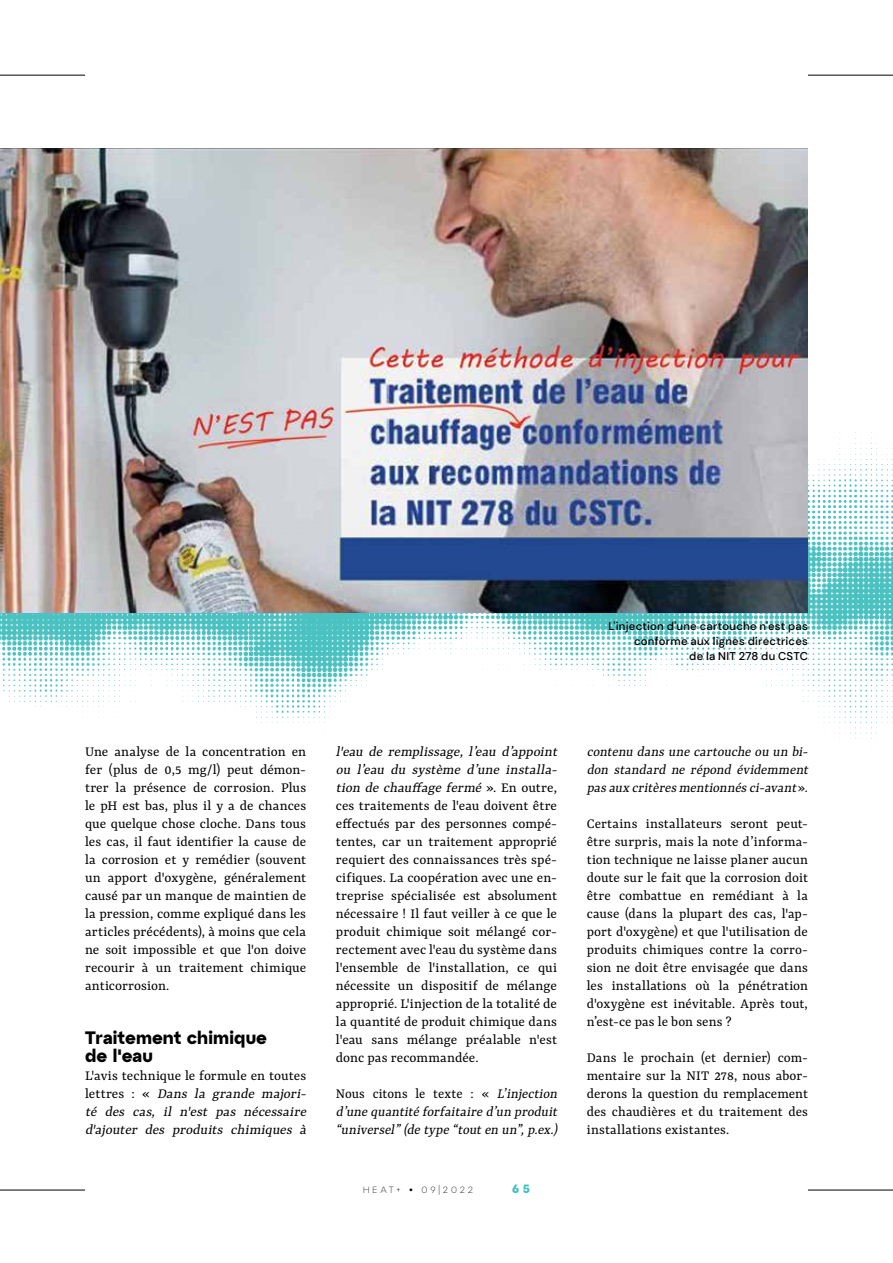
<style>
.page{position:relative;width:893px;height:1263px;background:#fff}
.page>*{position:absolute;margin:0;border:0;box-sizing:border-box;transform-origin:0 0}
.t1{font:700 18px/18px "Atyp Display";letter-spacing:.005em;color:#000}
.t2{font:15px/18px "Yrsa";letter-spacing:.005em;color:#000;text-align:justify}
.t3{font:italic 15px/18px "Yrsa";color:#000;text-align:justify;scale:.96 1}
.t4{font:italic 15px/18px "Yrsa";color:#000}
.t5{font:700 12px "Atyp Display";color:#40c0c0}
.t6{font:500 11.25px/15px "DM Sans";letter-spacing:.02em;color:#000;text-align:right}
.t7{font:100 9px "Atyp Display";letter-spacing:.31em;color:#000}
.s1{font-style:normal}
.s2{font-style:italic}
</style>
<div class="page">
<img style="left:0;top:422px;width:893px;height:327px">
<hr style="left:808px;top:75px;width:85px;height:1px;background:#000101">
<hr style="left:808px;top:1190px;width:85px;height:1px;background:#000101">
<hr style="left:0;top:1190px;width:85px;height:1px;background:#000101">
<hr style="left:0;top:75px;width:85px;height:1px;background:#000101">
<img style="left:0;top:149px;width:808px;height:463px">
<p class="t6" style="left:608px;top:618px;width:201px">L'injection d'une cartouche n'est pas conforme aux lignes directrices<br>de la NIT 278 du CSTC</p>
<p class="t2" style="left:85px;top:743px;width:223px">Une analyse de la concentration en fer (plus de 0,5 mg/l) peut démon&shy;trer la présence de corrosion. Plus le pH est bas, plus il y a de chances que quelque chose cloche. Dans tous les cas, il faut identifier la cause de la corrosion et y remédier (souvent un apport d'oxygène, généralement causé par un manque de maintien de la pression, comme expliqué dans les articles précédents), à moins que cela ne soit impossible et que l'on doive recourir à un traitement chimique anticorrosion.</p>
<p class="t1" style="left:85px;top:1028px;width:184px">Traitement chimique de l'eau</p>
<p class="t4" style="left:85px;top:1067px;width:226px"><span class="s1">L'avis technique le formule en toutes l e t t r e s : «</span> Dans la grande majori&shy;té des cas, il n'est pas nécessaire d'ajouter des produits chimiques à</p>
<p class="t2" style="left:336px;top:743px;width:226px;text-align:left"><span class="s2">l'eau de remplissage, l’eau d’appoint ou l’eau du système d’une installa&shy;tion de chauffage fermé</span> » . E n o u t r e , ces traitements de l'eau doivent être effectués par des personnes compé&shy;tentes, car un traitement approprié requiert des connaissances très spé&shy;cifiques. La coopération avec une en&shy;treprise spécialisée est absolument nécessaire ! Il faut veiller à ce que le produit chimique soit mélangé cor&shy;rectement avec l'eau du système dans l'ensemble de l'installation, ce qui nécessite un dispositif de mélange approprié. L'injection de la totalité de la quantité de produit chimique dans l'eau sans mélange préalable n'est donc pas recommandée.</p>
<p class="t3" style="left:336px;top:1085px;width:235px"><span class="s1">Nous citons le texte : «</span> L’injection d’unequantitéforfaitaired’un produit “universel”(detype“touten un”,p.ex.)</p>
<p class="t7" style="left:363px;top:1183px;width:112px">HEAT+ • 09|2022</p>
<p class="t5" style="left:512px;top:1179px;width:19px">6 5</p>
<p class="t3" style="left:587px;top:743px;width:235px">contenu dansunecartoucheou un bi&shy;don standard ne répond évidemment pasaux critèresmentionnésci- avant<span class="s1">» .</span></p>
<p class="t2" style="left:587px;top:815px;width:223px">Certains installateurs seront peut&shy;être surpris, mais la note d’informa&shy;tion technique ne laisse planer aucun doute sur le fait que la corrosion doit être combattue en remédiant à la cause (dans la plupart des cas, l'ap&shy;port d'oxygène) et que l'utilisation de produits chimiques contre la corro&shy;sion ne doit être envisagée que dans les installations où la pénétration d'oxygène est inévitable. Après tout, n’est-ce pas le bon sens ?</p>
<p class="t2" style="left:587px;top:1049px;width:223px">Dans le prochain (et dernier) com&shy;mentaire sur la NIT 278, nous abor&shy;derons la question du remplacement des chaudières et du traitement des installations existantes.</p>
</div>
